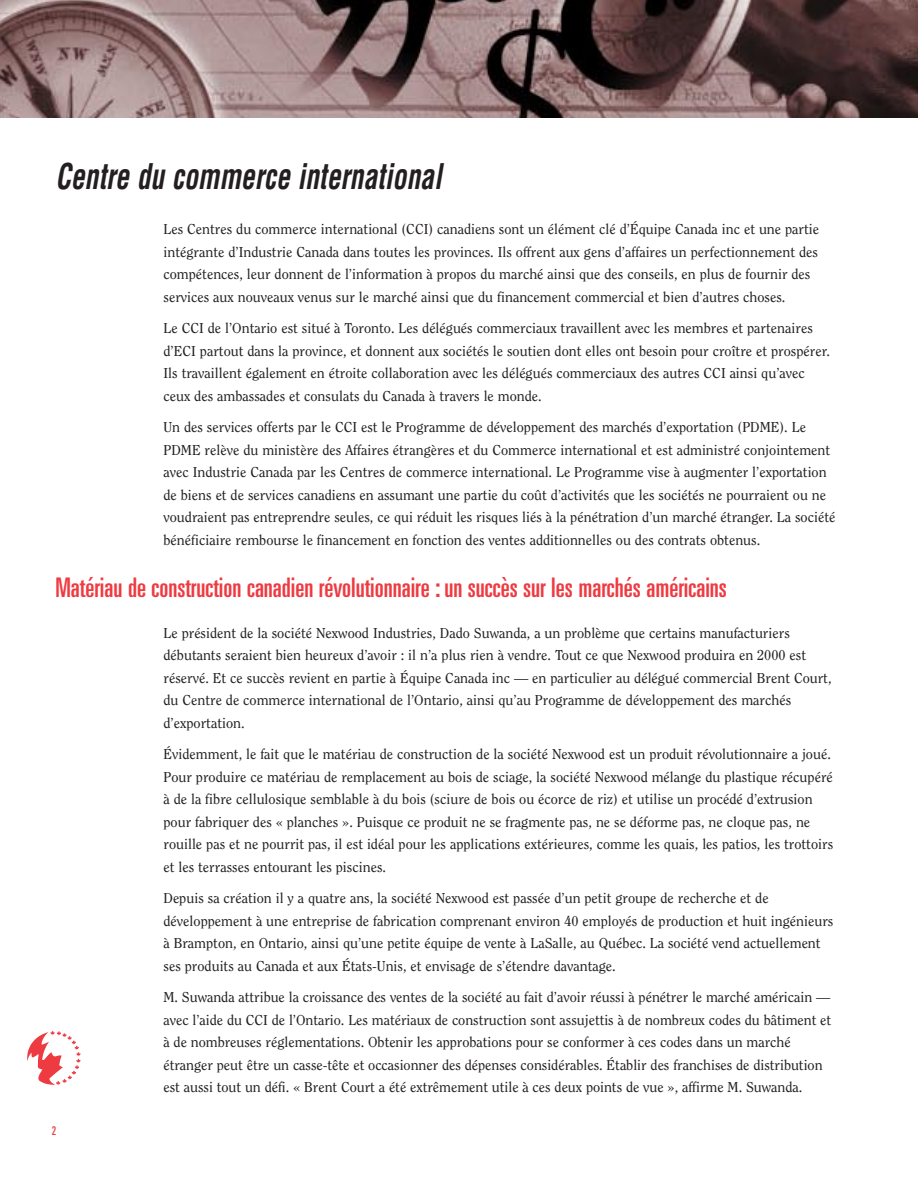
<style>
.page{position:relative;width:918px;height:1188px;background:#fff}
.page>*{position:absolute;margin:0;border:0;box-sizing:border-box;transform-origin:0 0}
.t1{font:italic 700 condensed 34.5px "Helvetica";color:#231f20;scale:.8 1}
.t2{font:ultra-condensed 27px "Univers";color:#ee3a41}
.t3{font:14.25px/22.5px "Clearface";color:#231f20}
.t4{font:ultra-condensed 12px "Univers";color:#ee3a41}
</style>
<div class="page">
<img style="left:0;top:0;width:918px;height:118px">
<svg style="left:27px;top:1031px;width:54px;height:54px"></svg>
<h1 class="t1" style="left:56px;top:164px;width:491px">Centre du commerce international</h1>
<p class="t3" style="left:164px;top:219px;width:657px">Les Centres du commerce international (CCI) canadiens sont un élément clé d’Équipe Canada inc et une partie intégrante d’Industrie Canada dans toutes les provinces. Ils offrent aux gens d’affaires un perfectionnement des compétences, leur donnent de l’information à propos du marché ainsi que des conseils, en plus de fournir des services aux nouveaux venus sur le marché ainsi que du financement commercial et bien d’autres choses.</p>
<p class="t3" style="left:164px;top:318px;width:668px">Le CCI de l’Ontario est situé à Toronto. Les délégués commerciaux travaillent avec les membres et partenaires d’ECI partout dans la province, et donnent aux sociétés le soutien dont elles ont besoin pour croître et prospérer.<br>Ils travaillent également en étroite collaboration avec les délégués commerciaux des autres CCI ainsi qu’avec ceux des ambassades et consulats du Canada à travers le monde.</p>
<p class="t3" style="left:164px;top:417px;width:673px">Un des services offerts par le CCI est le Programme de développement des marchés d’exportation (PDME). Le PDME relève du ministère des Affaires étrangères et du Commerce international et est administré conjointement avec Industrie Canada par les Centres de commerce international. Le Programme vise à augmenter l’exportation de biens et de services canadiens en assumant une partie du coût d’activités que les sociétés ne pourraient ou ne voudraient pas entreprendre seules, ce qui réduit les risques liés à la pénétration d’un marché étranger. La société bénéficiaire rembourse le financement en fonction des ventes additionnelles ou des contrats obtenus.</p>
<h2 class="t2" style="left:56px;top:578px;width:673px">Matériau de construction canadien révolutionnaire : un succès sur les marchés américains</h2>
<p class="t3" style="left:164px;top:623px;width:670px">Le président de la société Nexwood Industries, Dado Suwanda, a un problème que certains manufacturiers débutants seraient bien heureux d’avoir : il n’a plus rien à vendre. Tout ce que Nexwood produira en 2000 est réservé. Et ce succès revient en partie à Équipe Canada inc — en particulier au délégué commercial Brent Court, du Centre de commerce international de l’Ontario, ainsi qu’au Programme de développement des marchés d’exportation.</p>
<p class="t3" style="left:164px;top:744px;width:671px">Évidemment, le fait que le matériau de construction de la société Nexwood est un produit révolutionnaire a joué.<br>Pour produire ce matériau de remplacement au bois de sciage, la société Nexwood mélange du plastique récupéré à de la fibre cellulosique semblable à du bois (sciure de bois ou écorce de riz) et utilise un procédé d’extrusion pour fabriquer des « planches ». Puisque ce produit ne se fragmente pas, ne se déforme pas, ne cloque pas, ne rouille pas et ne pourrit pas, il est idéal pour les applications extérieures, comme les quais, les patios, les trottoirs et les terrasses entourant les piscines.</p>
<p class="t3" style="left:164px;top:888px;width:671px">Depuis sa création il y a quatre ans, la société Nexwood est passée d’un petit groupe de recherche et de développement à une entreprise de fabrication comprenant environ 40 employés de production et huit ingénieurs à Brampton, en Ontario, ainsi qu’une petite équipe de vente à LaSalle, au Québec. La société vend actuellement ses produits au Canada et aux États-Unis, et envisage de s’étendre davantage.</p>
<p class="t3" style="left:164px;top:987px;width:669px">M. Suwanda attribue la croissance des ventes de la société au fait d’avoir réussi à pénétrer le marché américain — avec l’aide du CCI de l’Ontario. Les matériaux de construction sont assujettis à de nombreux codes du bâtiment et à de nombreuses réglementations. Obtenir les approbations pour se conformer à ces codes dans un marché étranger peut être un casse-tête et occasionner des dépenses considérables. Établir des franchises de distribution est aussi tout un défi. « Brent Court a été extrêmement utile à ces deux points de vue », affirme M. Suwanda.</p>
<p class="t4" style="left:52px;top:1126px;width:6px">2</p>
</div>
